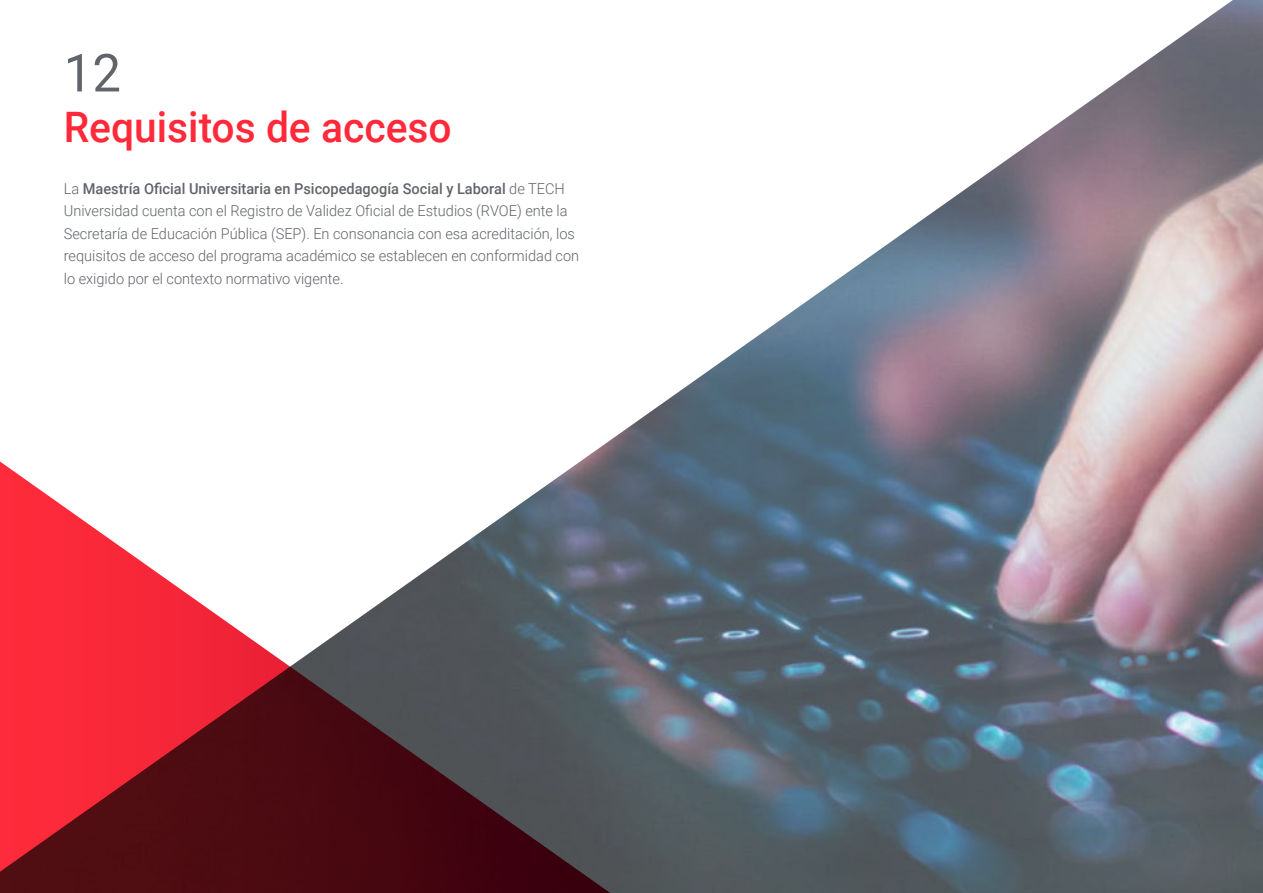
<style>
.page{position:relative;width:1263px;height:893px;background:#fff}
.page>*{position:absolute;margin:0;border:0;box-sizing:border-box;transform-origin:0 0}
.t1{font:52.5px "Roboto";color:#61646a}
.t2{font:500 42px "Roboto";color:#ff293a}
.t3{font:300 15px/22.5px "Roboto";color:#61646a}
.s1{font-weight:500}
</style>
<div class="page">
<img style="left:602px;top:0;width:661px;height:893px">
<svg style="left:0;top:446px;width:640px;height:447px"></svg>
<h1 class="t1" style="left:64px;top:36px;width:59px">12</h1>
<h2 class="t2" style="left:64px;top:98px;width:389px">Requisitos de acceso</h2>
<p class="t3" style="left:64px;top:177px;width:517px">La <span class="s1">Maestría Oficial Universitaria en Psicopedagogía Social y Laboral</span> de TECH Universidad cuenta con el Registro de Validez Oficial de Estudios (RVOE) ente la Secretaría de Educación Pública (SEP). En consonancia con esa acreditación, los requisitos de acceso del programa académico se establecen en conformidad con lo exigido por el contexto normativo vigente.</p>
</div>
